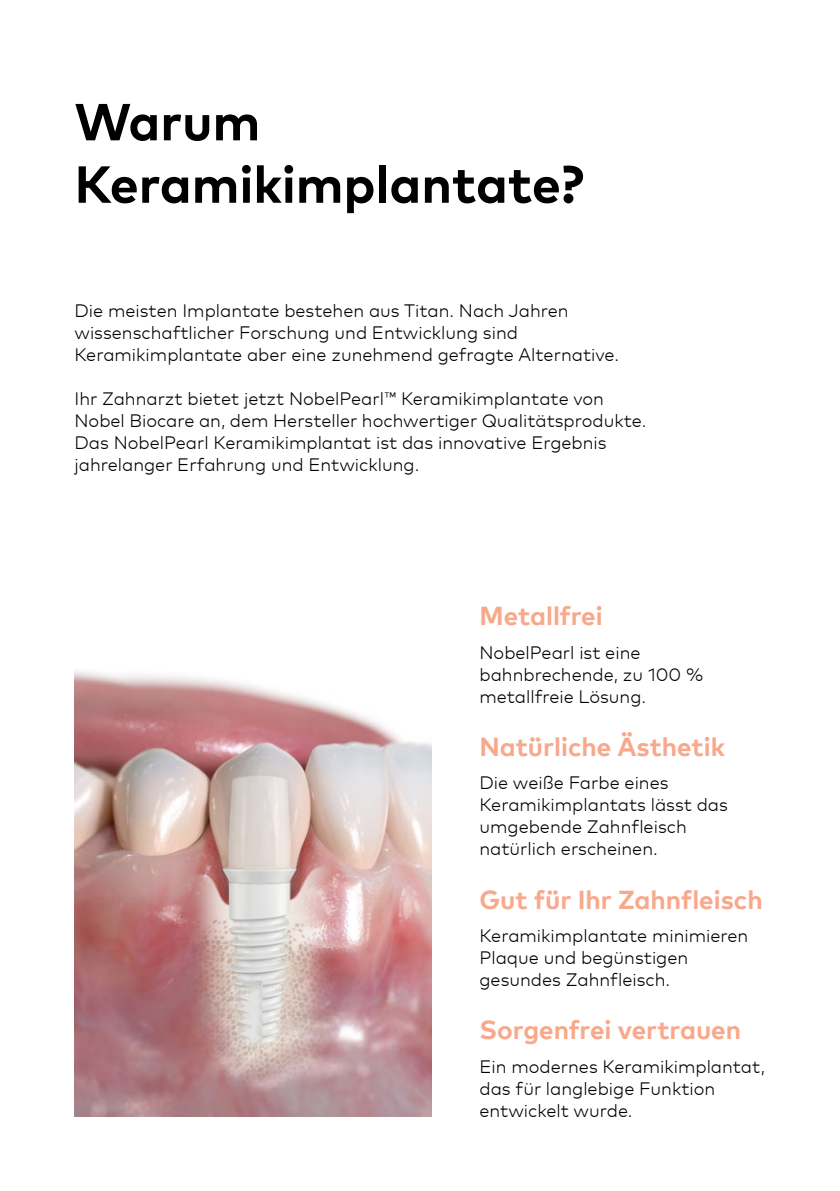
<style>
.page{position:relative;width:840px;height:1191px;background:#fff}
.page>*{position:absolute;margin:0;border:0;box-sizing:border-box;transform-origin:0 0}
.t1{font:700 52px/62.4px "Mark Pro";color:#000}
.t2{font:700 26px "Mark Pro";color:#f8a88b}
.t3{font:300 18px/22px "Mark Pro";color:#000}
</style>
<div class="page">
<img style="left:74px;top:670px;width:357px;height:446px">
<h1 class="t1" style="left:74px;top:86px;width:510px">Warum<br>Keramikimplantate?</h1>
<p class="t3" style="left:74px;top:298px;width:546px">Die meisten Implantate bestehen aus Titan. Nach Jahren wissenschaftlicher Forschung und Entwicklung sind<br>Keramikimplantate aber eine zunehmend gefragte Alternative.</p>
<p class="t3" style="left:74px;top:386px;width:573px">Ihr Zahnarzt bietet jetzt NobelPearl™ Keramikimplantate von Nobel Biocare an, dem Hersteller hochwertiger Qualitätsprodukte.<br>Das NobelPearl Keramikimplantat ist das innovative Ergebnis jahrelanger Erfahrung und Entwicklung.</p>
<h2 class="t2" style="left:479px;top:596px;width:125px">Metallfrei</h2>
<p class="t3" style="left:479px;top:640px;width:225px">NobelPearl ist eine bahnbrechende, zu 100 % metallfreie Lösung.</p>
<h2 class="t2" style="left:479px;top:727px;width:247px">Natürliche Ästhetik</h2>
<p class="t3" style="left:479px;top:770px;width:250px">Die weiße Farbe eines<br>Keramikimplantats lässt das umgebende Zahnfleisch natürlich erscheinen.</p>
<h2 class="t2" style="left:479px;top:879px;width:284px">Gut für Ihr Zahnfleisch</h2>
<p class="t3" style="left:479px;top:923px;width:270px">Keramikimplantate minimieren<br>Plaque und begünstigen gesundes Zahnfleisch.</p>
<h2 class="t2" style="left:479px;top:1010px;width:263px">Sorgenfrei vertrauen</h2>
<p class="t3" style="left:479px;top:1053px;width:287px">Ein modernes Keramikimplantat, das für langlebige Funktion entwickelt wurde.</p>
</div>
